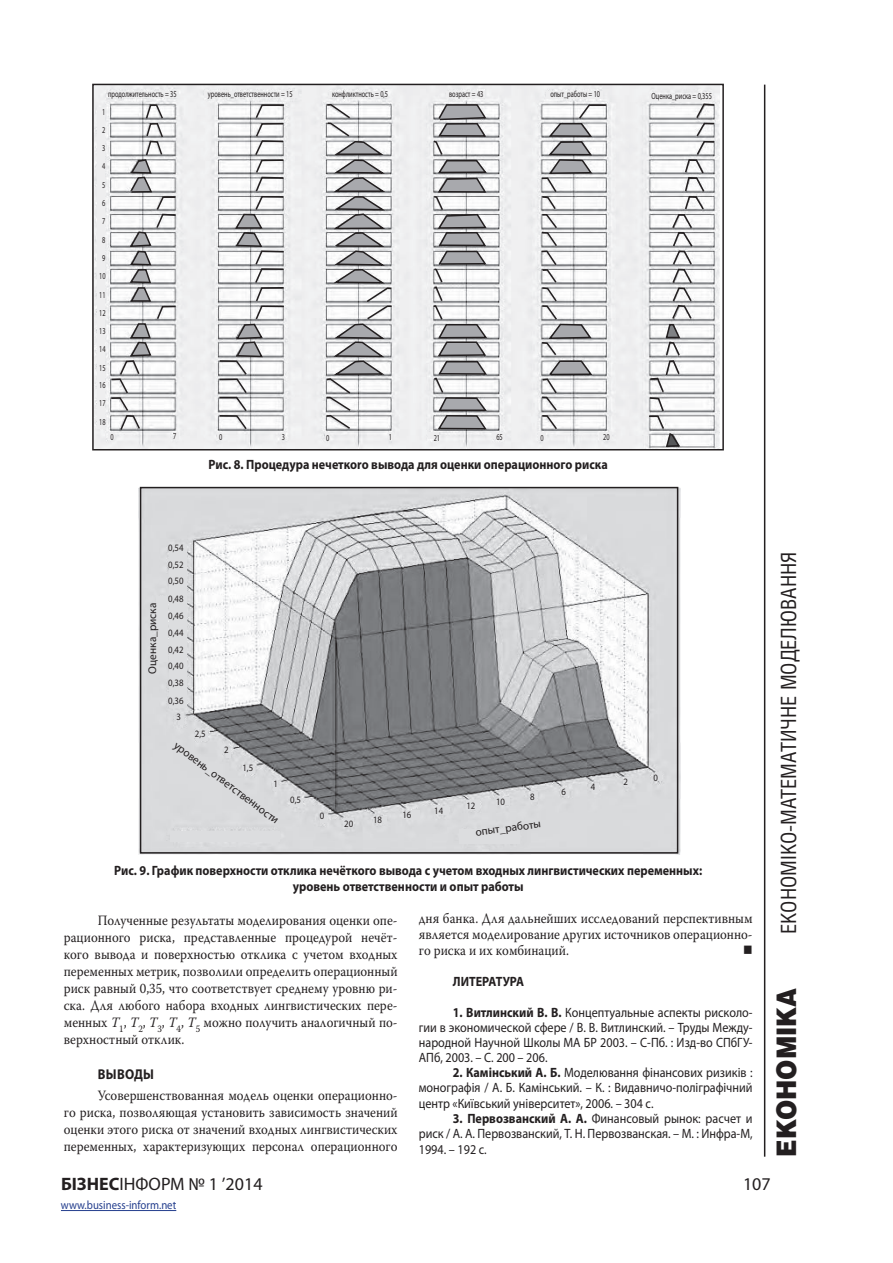
<style>
.page{position:relative;width:893px;height:1263px;background:#fff}
.page>*{position:absolute;margin:0;border:0;box-sizing:border-box;transform-origin:0 0}
.t1{font:900 27px "Helios";color:#231f20;scale:.9 1}
.t2{font:21px "Helios Cond";color:#231f20}
.t3{font:18px "Myriad Pro";color:#231f20}
.Osnova{font:14.25px/17.1px "Warnock Pro";color:#231f20;text-align:justify;scale:.9 1}
.Glavka{font:700 14.25px "Myriad Pro";color:#231f20;scale:.9 1}
.Osnova-2{font:14.25px "Wingdings";color:#231f20;scale:.9 1}
.Literat{font:13.5px/15.1px "Myriad Pro";color:#231f20;text-align:justify;scale:.9 1}
.Title_table{font:700 13.5px/16.2px "Myriad Pro";color:#231f20;text-align:center;scale:.9 1}
.Literat-2{font:700 13.5px "Myriad Pro";color:#231f20;scale:.9 1}
.t4{font:12px "Myriad Pro";color:#253f8e;scale:.9 1}
.t5{font:11.25px "Myriad Pro";color:#231f20}
.t6{font:9.75px/17.1px "Myriad Pro";color:#231f20;scale:.9 1}
.t7{font:9px/18.3px "Myriad Pro";color:#231f20;scale:.7 1}
.s1{font-style:italic}
.s2{font-weight:700}
</style>
<div class="page">
<hr style="left:764px;top:85px;width:1px;height:1072px;background:#231f20">
<hr style="left:61px;top:1210px;width:115px;height:1px;background:#253f8e">
<div style="left:95px;top:87px;width:625px;height:360px;background:#efeff0"></div>
<div style="left:108px;top:91px;width:71px;height:6px;background:#eeeeef"></div>
<div style="left:204px;top:91px;width:94px;height:7px;background:#eeeeef"></div>
<div style="left:330px;top:91px;width:58px;height:7px;background:#eeeeef"></div>
<div style="left:446px;top:91px;width:39px;height:6px;background:#eeeeef"></div>
<div style="left:546px;top:91px;width:56px;height:7px;background:#eeeeef"></div>
<div style="left:649px;top:94px;width:64px;height:7px;background:#eeeeef"></div>
<div style="left:98px;top:107px;width:7px;height:321px;background:#eeeeef"></div>
<div style="left:538px;top:432px;width:7px;height:8px;background:#eeeeef"></div>
<div style="left:599px;top:432px;width:12px;height:7px;background:#eeeeef"></div>
<div style="left:428px;top:433px;width:11px;height:6px;background:#eeeeef"></div>
<div style="left:492px;top:432px;width:13px;height:7px;background:#eeeeef"></div>
<svg style="left:648px;top:103px;width:68px;height:344px"></svg>
<svg style="left:540px;top:104px;width:67px;height:327px"></svg>
<svg style="left:432px;top:103px;width:57px;height:328px"></svg>
<svg style="left:325px;top:103px;width:69px;height:336px"></svg>
<svg style="left:217px;top:104px;width:69px;height:335px"></svg>
<svg style="left:108px;top:104px;width:71px;height:336px"></svg>
<div style="left:92px;top:84px;width:632px;height:366px;border:2px solid #231f20"></div>
<img style="left:138px;top:487px;width:542px;height:367px">
<div style="left:459px;top:830px;width:61px;height:14px;background:#dcdddf"></div>
<div style="left:171px;top:831px;width:109px;height:10px;background:#dcdddf"></div>
<div style="left:157px;top:596px;width:11px;height:65px;background:#dcdddf"></div>
<div style="left:169px;top:545px;width:17px;height:162px;background:#dcdddf"></div>
<div style="left:178px;top:714px;width:6px;height:11px;background:#dcdddf"></div>
<div style="left:196px;top:733px;width:12px;height:8px;background:#dcdddf"></div>
<div style="left:226px;top:748px;width:5px;height:9px;background:#dcdddf"></div>
<div style="left:242px;top:765px;width:12px;height:8px;background:#dcdddf"></div>
<hr style="left:274px;top:781px;width:4px;height:10px;background:#dcdddf">
<div style="left:290px;top:798px;width:12px;height:9px;background:#dcdddf"></div>
<div style="left:320px;top:814px;width:6px;height:8px;background:#dcdddf"></div>
<div style="left:343px;top:819px;width:11px;height:8px;background:#dcdddf"></div>
<div style="left:373px;top:816px;width:14px;height:6px;background:#dcdddf"></div>
<div style="left:406px;top:810px;width:14px;height:9px;background:#dcdddf"></div>
<div style="left:437px;top:806px;width:12px;height:8px;background:#dcdddf"></div>
<div style="left:467px;top:800px;width:13px;height:9px;background:#dcdddf"></div>
<div style="left:499px;top:797px;width:11px;height:7px;background:#dcdddf"></div>
<div style="left:531px;top:792px;width:6px;height:9px;background:#dcdddf"></div>
<div style="left:561px;top:788px;width:7px;height:8px;background:#dcdddf"></div>
<div style="left:592px;top:783px;width:7px;height:9px;background:#dcdddf"></div>
<div style="left:624px;top:777px;width:7px;height:9px;background:#dcdddf"></div>
<div style="left:655px;top:773px;width:6px;height:8px;background:#dcdddf"></div>
<div style="left:140px;top:487px;width:538px;height:367px;border:2px solid #231f20"></div>
<p class="t7" style="left:108px;top:85px;width:99px">продолжительность = 35</p>
<p class="t7" style="left:208px;top:84px;width:123px">уровень_ответственности = 15</p>
<p class="t7" style="left:332px;top:85px;width:82px">конфликтность = 0,5</p>
<p class="t7" style="left:449px;top:85px;width:51px">возраст = 43</p>
<p class="t7" style="left:550px;top:85px;width:73px">опыт_работы = 10</p>
<p class="t7" style="left:652px;top:87px;width:88px">Оценка_риска = 0,355</p>
<p class="t7" style="left:102px;top:102px;width:6px;line-height:18.8px">1<br>2</p>
<p class="t7" style="left:99px;top:138px;width:11px;text-align:center">3<br>4<br>5<br>6<br>7<br>8<br>9<br>10</p>
<p class="t7" style="left:99px;top:285px;width:11px;text-align:justify">11<br>12<br>13<br>14<br>15</p>
<p class="t7" style="left:99px;top:376px;width:11px">16<br>17</p>
<p class="t7" style="left:99px;top:413px;width:11px">18</p>
<p class="t7" style="left:110px;top:427px;width:6px">0</p>
<p class="t7" style="left:173px;top:427px;width:6px">7</p>
<p class="t7" style="left:219px;top:428px;width:6px">0</p>
<p class="t7" style="left:282px;top:428px;width:6px">3</p>
<p class="t7" style="left:326px;top:429px;width:6px">0</p>
<p class="t7" style="left:389px;top:428px;width:6px">1</p>
<p class="t7" style="left:434px;top:429px;width:11px">21</p>
<p class="t7" style="left:496px;top:428px;width:11px">65</p>
<p class="t7" style="left:541px;top:429px;width:6px">0</p>
<p class="t7" style="left:603px;top:428px;width:11px">20</p>
<p class="Title_table" style="left:209px;top:456px;width:445px">Рис. 8. Процедура нечеткоrо вывода для оценки операционного риска</p>
<p class="t5" style="left:145px;top:674px;width:72px;rotate:-90deg">Оценка_риска</p>
<p class="t6" style="left:168px;top:539px;width:19px">0,54<br>0,52</p>
<p class="t6" style="left:168px;top:572px;width:19px;text-align:justify">0,50<br>0,48<br>0,46<br>0,44<br>0,42<br>0,40<br>0,38<br>0,36</p>
<p class="t6" style="left:177px;top:708px;width:7px">3</p>
<p class="t6" style="left:195px;top:725px;width:14px">2,5</p>
<p class="t5" style="left:180px;top:738px;width:130px;rotate:37deg">уровень_ответственности</p>
<p class="t6" style="left:224px;top:741px;width:7px">2</p>
<p class="t6" style="left:242px;top:758px;width:14px">1,5</p>
<p class="t6" style="left:273px;top:775px;width:7px">1</p>
<p class="t6" style="left:290px;top:791px;width:14px">0,5</p>
<p class="t6" style="left:320px;top:806px;width:7px">0</p>
<p class="t6" style="left:344px;top:815px;width:12px">20</p>
<p class="t6" style="left:373px;top:811px;width:12px">18</p>
<p class="t6" style="left:402px;top:806px;width:12px">16</p>
<p class="t6" style="left:434px;top:802px;width:12px">14</p>
<p class="t6" style="left:466px;top:797px;width:12px">12</p>
<p class="t6" style="left:496px;top:793px;width:12px">10</p>
<p class="t6" style="left:530px;top:788px;width:7px">8</p>
<p class="t5" style="left:475px;top:825px;width:67px;rotate:-8deg">опыт_работы</p>
<p class="t6" style="left:561px;top:783px;width:7px">6</p>
<p class="t6" style="left:591px;top:778px;width:7px">4</p>
<p class="t6" style="left:624px;top:773px;width:7px">2</p>
<p class="t6" style="left:654px;top:769px;width:7px">0</p>
<p class="Title_table" style="left:114px;top:861px;width:655px">Рис. 9. График поверхности отклика нечёткого вывода с учетом входных лингвистических переменных: уровень ответственности и опыт работы</p>
<p class="Osnova" style="left:419px;top:910px;width:372px;line-height:16px">дня банка. Для дальнейших исследований перспективным является моделирование других источников операционно&shy;го риска и их комбинаций.</p>
<p class="Osnova" style="left:64px;top:911px;width:372px;text-indent:34px">Полученные результаты моделирования оценки опе&shy;рационного риска, представленные процедурой нечёт&shy;кого вывода и поверхностью отклика с учетом входных переменных метрик, позволили определить операционный риск равный 0,35, что соответствует среднему уровню ри&shy;ска. Для любого набора входных лингвистических пере&shy;менных <span class="s1">T</span><sub>1</sub>, <span class="s1">T</span><sub>2</sub>, <span class="s1">T</span><sub>3</sub>, <span class="s1">T</span><sub>4</sub>, <span class="s1">T</span><sub>5</sub> можно получить аналогичный по&shy;верхностный отклик.</p>
<p class="Glavka" style="left:98px;top:1064px;width:32px">Вывод</p>
<p class="Glavka" style="left:143px;top:1064px;width:14px">ы</p>
<p class="Osnova" style="left:64px;top:1086px;width:372px;text-indent:34px">Усовершенствованная модель оценки операционно&shy;го риска, позволяющая установить зависимость значений оценки этого риска от значений входных лингвистических переменных, характеризующих персонал операционного</p>
<p class="Osnova-2" style="left:743px;top:942px;width:12px">■</p>
<p class="Literat-2" style="left:453px;top:973px;width:81px">ЛИТЕРАТУРА</p>
<p class="Literat" style="left:419px;top:1004px;width:372px;text-indent:34px"><span class="s2">1. Витлинский В. В.</span> Концептуальные аспекты рисколо&shy;гии в экономической сфере / В. В. Витлинский. – Труды Между&shy;народной Научной Школы МА БР 2003. – С-Пб. : Изд-во СПбГУ-АПб, 2003. – С. 200 – 206.</p>
<p class="Literat" style="left:419px;top:1065px;width:372px;text-indent:34px"><span class="s2">2. Камінський А. Б.</span> Моделювання фінансових ризиків : монографія / А. Б. Камінський. – К. : Видавничо-поліграфічний центр «Київський університет», 2006. – 304 с.</p>
<p class="Literat" style="left:419px;top:1110px;width:372px;line-height:15.6px;text-indent:34px"><span class="s2">3. Первозванский А. А.</span> Финансовый рынок: расчет и риск / А. А. Первозванский, Т. Н. Первозванская. – М. : Инфра-М, 1994. – 192 с.</p>
<h2 class="t2" style="left:776px;top:934px;width:384px;rotate:-90deg">економіко-математичне моделювання</h2>
<h1 class="t1" style="left:769px;top:1157px;width:189px;rotate:-90deg">ЕКОНОМІКА</h1>
<p class="t3" style="left:61px;top:1173px;width:203px"><span class="s2">БІЗНЕС</span>ІНФОРМ № 1 ’2014</p>
<p class="t3" style="left:743px;top:1173px;width:29px">107</p>
<p class="t4" style="left:61px;top:1198px;width:130px">www.business-inform.net</p>
</div>
